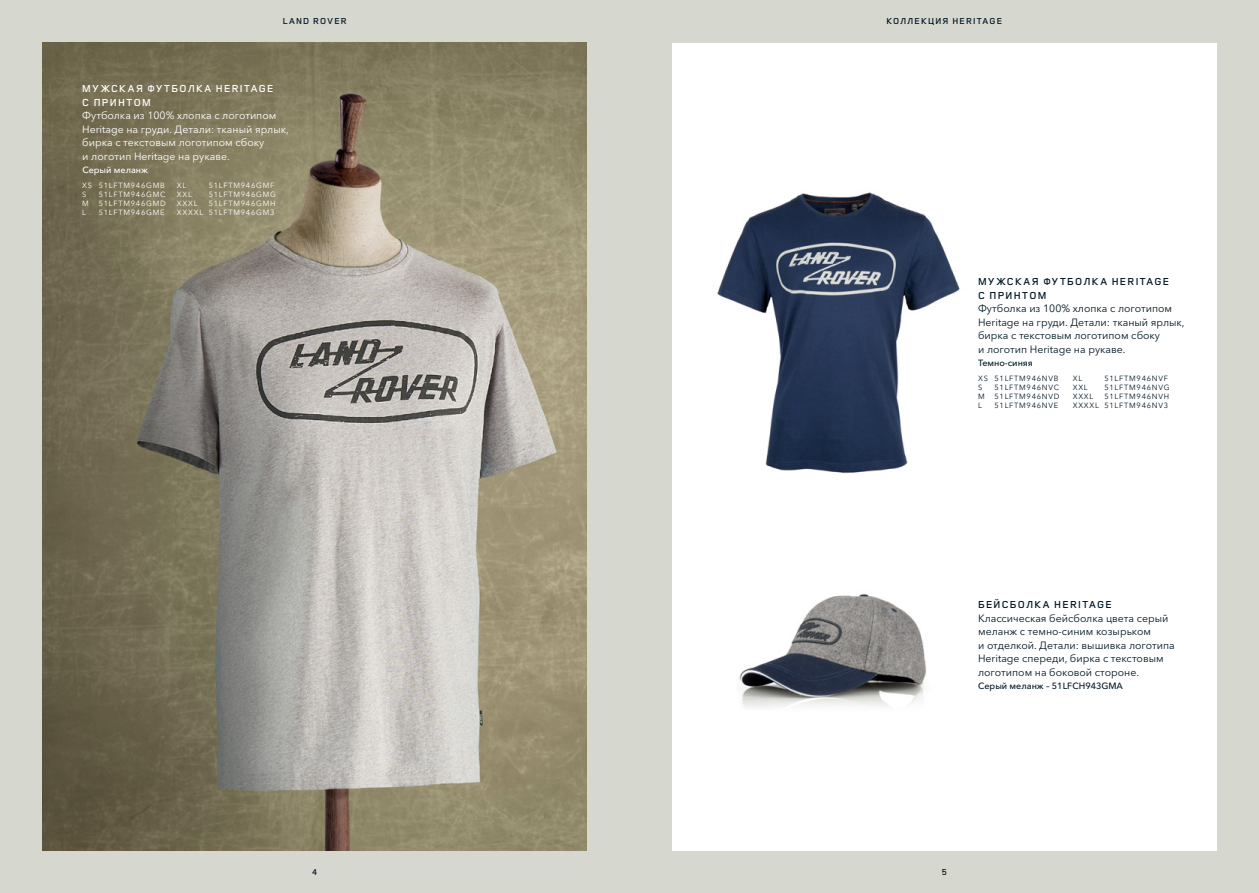
<style>
.page{position:relative;width:1259px;height:893px;background:#d6d7cf}
.page>*{position:absolute;margin:0;border:0;box-sizing:border-box;transform-origin:0 0}
.t1{font:10.5px/13.5px "Avenir Next W1 G";color:#001724}
.t2{font:10.5px/13.5px "Avenir Next W1 G";color:#fff}
.t3{font:600 10.5px/13.5px "Land Rover";letter-spacing:.125em;color:#001724}
.t4{font:600 10.5px/13.5px "Land Rover";letter-spacing:.13em;color:#fff}
.t5{font:500 9px "Avenir Next W1 G";color:#001724}
.t6{font:600 9px "Land Rover";letter-spacing:.135em;color:#001724}
.t7{font:500 9px "Avenir Next W1 G";color:#fff}
.t8{font:7.5px/9px "Avenir Next W1 G";letter-spacing:.1em;color:#fff}
.t9{font:7.5px/9px "Avenir Next W1 G";letter-spacing:.1em;color:#001724}
</style>
<div class="page">
<div style="left:672px;top:43px;width:544px;height:807px;background:#fff"></div>
<img style="left:43px;top:43px;width:544px;height:807px">
<img style="left:739px;top:593px;width:188px;height:115px">
<img style="left:717px;top:192px;width:243px;height:282px">
<p class="t6" style="left:283px;top:15px;width:66px">LAND ROVER</p>
<p class="t4" style="left:82px;top:82px;width:193px">МУЖСКАЯ ФУТБОЛКА HERITAGE<br>С ПРИНТОМ</p>
<p class="t2" style="left:82px;top:108px;width:208px">Футболка из 100% хлопка с логотипом Heritage на груди. Детали: тканый ярлык, бирка с текстовым логотипом сбоку<br>и логотип Heritage на рукаве.</p>
<p class="t7" style="left:82px;top:163px;width:67px">Серый меланж</p>
<p class="t8" style="left:82px;top:180px;width:11px">XS<br>S<br>M<br>L</p>
<p class="t8" style="left:177px;top:180px;width:28px">XL<br>XXL<br>XXXL<br>XXXXL</p>
<p class="t8" style="left:99px;top:180px;width:69px">51LFTM946GMB<br>51LFTM946GMC<br>51LFTM946GMD<br>51LFTM946GME</p>
<p class="t8" style="left:209px;top:180px;width:69px">51LFTM946GMF<br>51LFTM946GMG<br>51LFTM946GMH<br>51LFTM946GM3</p>
<p class="t6" style="left:886px;top:15px;width:117px">КОЛЛЕКЦИЯ HERITAGE</p>
<p class="t3" style="left:978px;top:275px;width:193px">МУЖСКАЯ ФУТБОЛКА HERITAGE<br>С ПРИНТОМ</p>
<p class="t1" style="left:978px;top:301px;width:208px">Футболка из 100% хлопка с логотипом Heritage на груди. Детали: тканый ярлык, бирка с текстовым логотипом сбоку<br>и логотип Heritage на рукаве.</p>
<p class="t5" style="left:978px;top:356px;width:56px">Темно-синяя</p>
<p class="t9" style="left:978px;top:373px;width:11px">XS<br>S<br>M<br>L</p>
<p class="t9" style="left:1072px;top:373px;width:28px">XL<br>XXL<br>XXXL<br>XXXXL</p>
<p class="t9" style="left:994px;top:373px;width:67px">51LFTM946NVB<br>51LFTM946NVC<br>51LFTM946NVD<br>51LFTM946NVE</p>
<p class="t9" style="left:1104px;top:373px;width:67px">51LFTM946NVF<br>51LFTM946NVG<br>51LFTM946NVH<br>51LFTM946NV3</p>
<p class="t3" style="left:978px;top:597px;width:135px">БЕЙСБОЛКА HERITAGE</p>
<p class="t1" style="left:978px;top:610px;width:198px">Классическая бейсболка цвета серый меланж с темно-синим козырьком<br>и отделкой. Детали: вышивка логотипа Heritage спереди, бирка с текстовым логотипом на боковой стороне.</p>
<p class="t5" style="left:978px;top:679px;width:146px">Серый меланж – 51LFCH943GMA</p>
<p class="t6" style="left:312px;top:866px;width:7px">4</p>
<p class="t6" style="left:941px;top:866px;width:7px">5</p>
</div>
